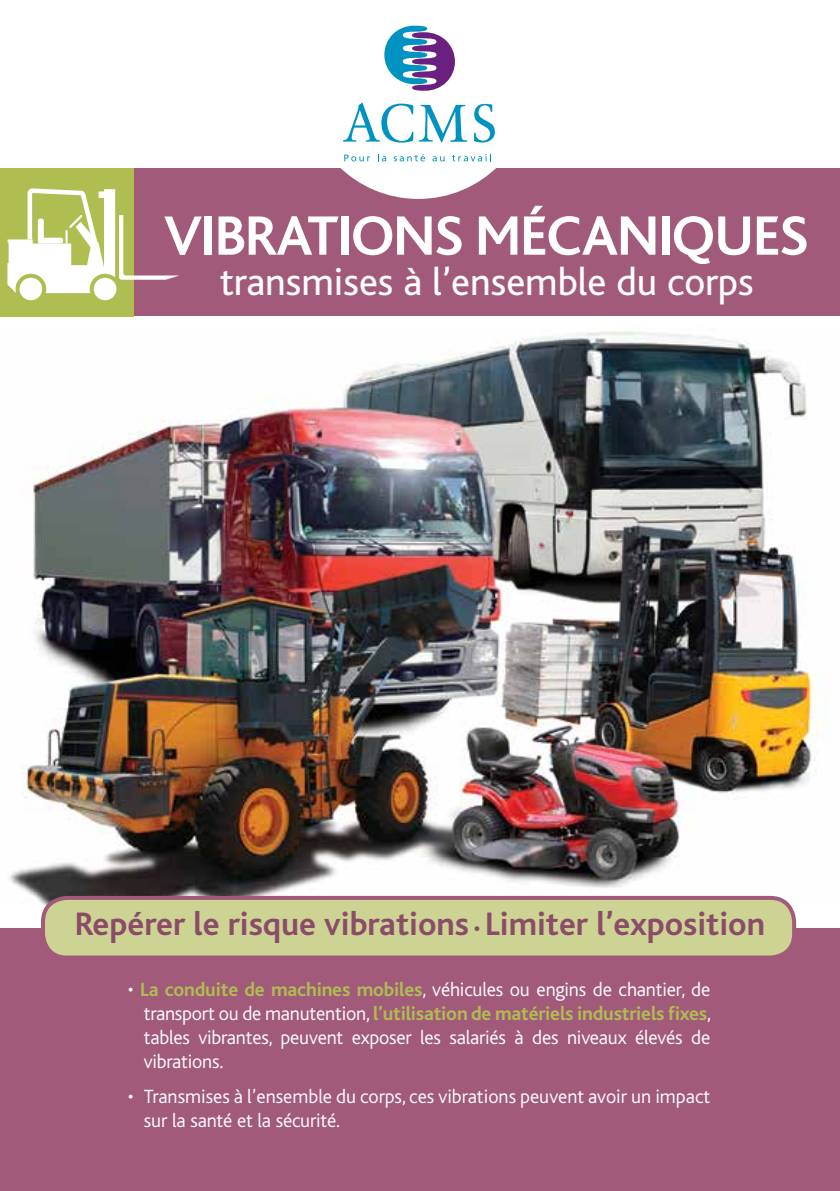
<style>
.page{position:relative;width:840px;height:1191px;background:#fff}
.page>*{position:absolute;margin:0;border:0;box-sizing:border-box;transform-origin:0 0}
.t1{font:700 58px "Bliss";letter-spacing:-.02em;color:#fff}
.t2{font:40px "Bliss";color:#fff}
.t3{font:700 34px "Bliss";color:#8b4c6a}
.t4{font:300 20px/24px "Bliss";letter-spacing:-.01em;color:#fff;text-align:justify}
.s1{font-size:20px}
.s2{font-weight:700;color:#afbd51}
</style>
<div class="page">
<div style="left:127px;top:168px;width:712px;height:148px;background:#a25a7b"></div>
<svg style="left:340px;top:25px;width:156px;height:174px"></svg>
<svg style="left:474px;top:104px;width:21px;height:38px"></svg>
<svg style="left:343px;top:103px;width:124px;height:40px"></svg>
<svg style="left:384px;top:26px;width:70px;height:65px"></svg>
<svg style="left:344px;top:154px;width:26px;height:7px"></svg>
<svg style="left:377px;top:154px;width:9px;height:7px"></svg>
<svg style="left:393px;top:154px;width:32px;height:7px"></svg>
<svg style="left:432px;top:156px;width:12px;height:5px"></svg>
<svg style="left:451px;top:154px;width:40px;height:7px"></svg>
<div style="left:0;top:168px;width:133px;height:148px;background:#afbd51"></div>
<img style="left:9px;top:331px;width:817px;height:573px">
<div style="left:0;top:928px;width:839px;height:263px;background:#a25a7b"></div>
<div style="left:20px;top:278px;width:22px;height:22px;background:#fff;border-radius:50%"></div>
<div style="left:94px;top:278px;width:22px;height:22px;background:#fff;border-radius:50%"></div>
<svg style="left:7px;top:188px;width:172px;height:105px"></svg>
<div style="left:43px;top:898px;width:750px;height:59px;background:#cdd393;border-radius:24px"></div>
<div style="left:41px;top:896px;width:754px;height:63px;border:4px solid #a25a7b;border-radius:24px"></div>
<h1 class="t1" style="left:164px;top:205px;width:645px">VIBRATIONS MÉCANIQUES</h1>
<h2 class="t2" style="left:219px;top:261px;width:535px">transmises à l’ensemble du corps</h2>
<h3 class="t3" style="left:75px;top:906px;width:691px">Repérer le risque vibrations <span class="s1">•</span> Limiter l’exposition</h3>
<p class="t4" style="left:144px;top:977px;width:568px;text-indent:-16px">• <span class="s2">La conduite de machines mobiles</span>, véhicules ou engins de chantier, de transport ou de manutention, <span class="s2">l’utilisation de matériels industriels fixes</span>, tables vibrantes, peuvent exposer les salariés à des niveaux élevés de vibrations.</p>
<p class="t4" style="left:144px;top:1085px;width:568px;text-indent:-16px">• Transmises à l’ensemble du corps, ces vibrations peuvent avoir un impact sur la santé et la sécurité.</p>
</div>
